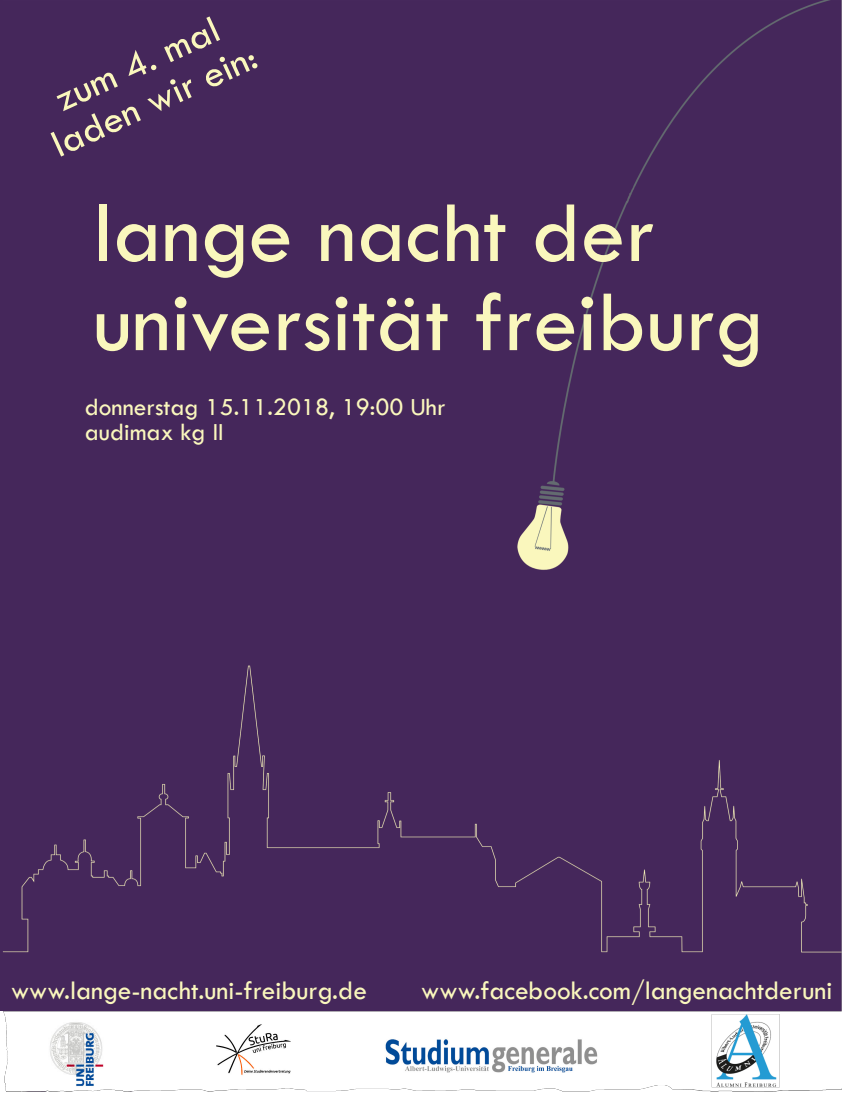
<style>
.page{position:relative;width:842px;height:1093px;background:#fff}
.page>*{position:absolute;margin:0;border:0;box-sizing:border-box;transform-origin:0 0}
.t1{font:89.1px/89.1px "Tw Cen";color:#faf7bd}
.t2{font:40.4px/40.4px "Tw Cen";color:#faf7bd;text-align:center}
.t3{font:27.3px "Tw Cen";color:#faf7bd}
.t4{font:25.4px/25.4px "Tw Cen";color:#faf7bd}
</style>
<div class="page">
<div style="left:0;top:0;width:841px;height:1011px;background:#45275b"></div>
<img style="left:3px;top:1011px;width:838px;height:81px">
<h2 class="t2" style="left:29px;top:94px;width:223px;rotate:-25deg">zum 4. mal laden wir ein:</h2>
<h1 class="t1" style="left:93px;top:194px;width:672px">lange nacht der universität freiburg</h1>
<p class="t4" style="left:85px;top:396px;width:362px">donnerstag 15.11.2018, 19:00 Uhr audimax kg II</p>
<p class="t3" style="left:11px;top:980px;width:357px">www.lange-nacht.uni-freiburg.de</p>
<p class="t3" style="left:421px;top:980px;width:412px">www.facebook.com/langenachtderuni</p>
</div>
